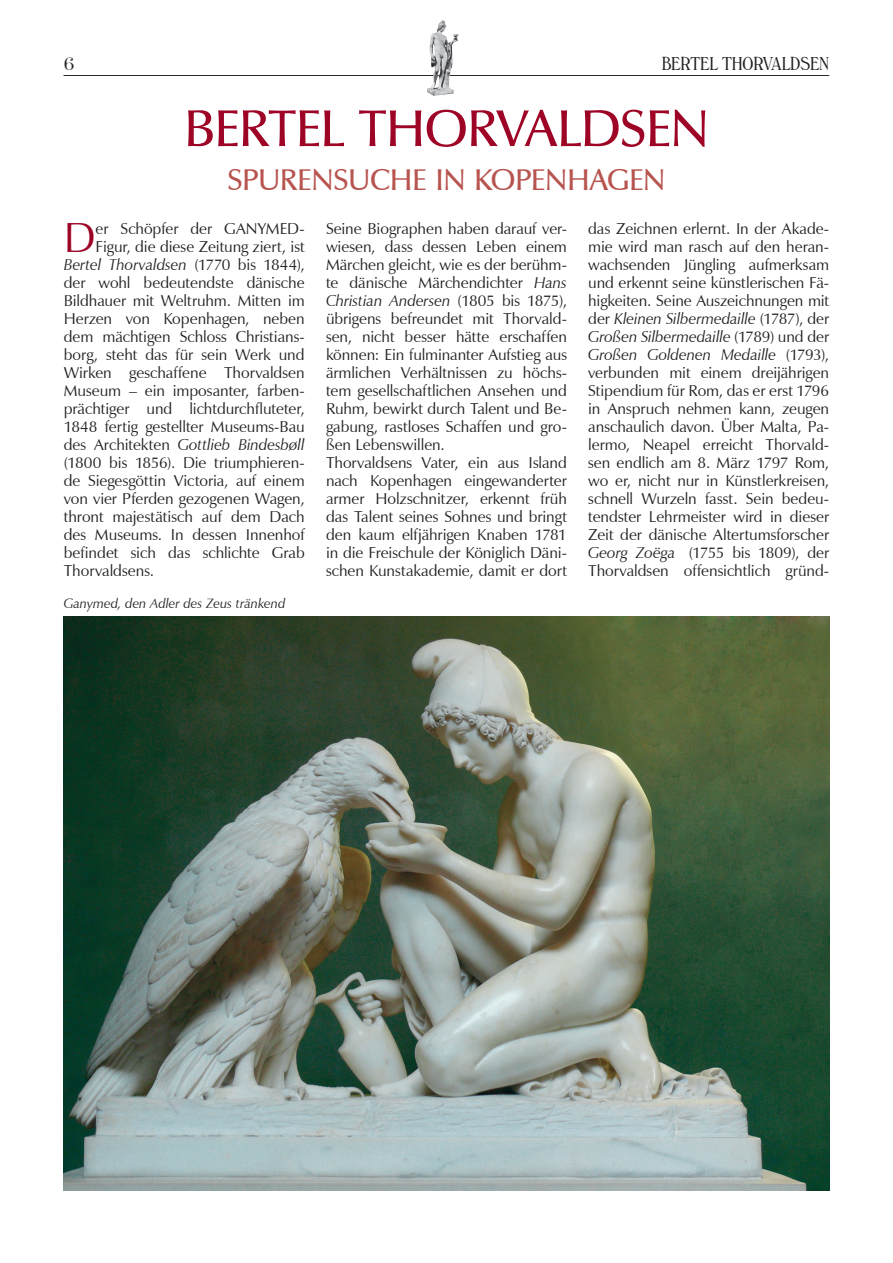
<style>
.page{position:relative;width:893px;height:1263px;background:#fff}
.page>*{position:absolute;margin:0;border:0;box-sizing:border-box;transform-origin:0 0}
.t1{font:600 52.5px "Zapf Humanist 601 BT";letter-spacing:-.015em;color:#9d0425}
.t2{font:42.15px "Zapf Humanist 601 BT";color:#9d0425}
.t3{font:600 30px "Zapf Humanist 601 BT";letter-spacing:-.015em;color:#b8544f}
.t4{font:300 condensed 18px "Windsor BT";letter-spacing:-.005em;color:#231f20}
.t5{font:300 18px "Windsor BT";color:#231f20}
.t6{font:15.75px/18px "Zapf Humanist 601 BT";letter-spacing:-.005em;color:#231f20}
.t7{font:italic 15.75px "Zapf Humanist 601 BT";letter-spacing:-.005em;color:#231f20}
.t8{font:italic 13.5px "Zapf Humanist 601 BT";color:#231f20}
.s1{font-style:normal}
.s2{font-style:italic}
</style>
<div class="page">
<hr style="left:64px;top:75px;width:765px;height:1px;background:#231f20">
<img style="left:428px;top:21px;width:31px;height:74px">
<img style="left:64px;top:617px;width:765px;height:574px">
<p class="t4" style="left:662px;top:52px;width:169px">BERTEL THORVALDSEN</p>
<p class="t5" style="left:64px;top:52px;width:12px">6</p>
<p class="t4" style="left:756px;top:52px;width:75px">GANYM D</p>
<h1 class="t1" style="left:184px;top:96px;width:527px">BERTEL THORVALDSEN</h1>
<h3 class="t3" style="left:227px;top:161px;width:440px">SPURENSUCHE IN KOPENHAGEN</h3>
<h2 class="t2" style="left:64px;top:211px;width:33px">D</h2>
<p class="t6" style="left:96px;top:220px;width:211px">er Schöpfer der GANYMED-</p>
<p class="t6" style="left:96px;top:238px;width:211px">Figur, die diese Zeitung ziert, ist</p>
<p class="t7" style="left:64px;top:255px;width:242px">Bertel Thorvaldsen <span class="s1">(1770 bis 1844),</span></p>
<p class="t6" style="left:64px;top:274px;width:242px">der wohl bedeutendste dänische</p>
<p class="t6" style="left:64px;top:292px;width:242px">Bildhauer mit Weltruhm. Mitten im</p>
<p class="t6" style="left:64px;top:310px;width:242px">Herzen von Kopenhagen, neben</p>
<p class="t6" style="left:64px;top:328px;width:242px">dem mächtigen Schloss Christians-</p>
<p class="t6" style="left:64px;top:346px;width:242px">borg, steht das für sein Werk und</p>
<p class="t6" style="left:64px;top:364px;width:242px">Wirken geschaffene Thorvaldsen</p>
<p class="t6" style="left:64px;top:382px;width:242px">Museum – ein imposanter, farben-</p>
<p class="t6" style="left:64px;top:400px;width:242px">prächtiger und lichtdurchfluteter,</p>
<p class="t6" style="left:64px;top:418px;width:242px">1848 fertig gestellter Museums-Bau</p>
<p class="t7" style="left:64px;top:435px;width:242px"><span class="s1">des Architekten</span> Gottlieb Bindesbøll</p>
<p class="t6" style="left:64px;top:454px;width:242px">(1800 bis 1856). Die triumphieren-</p>
<p class="t6" style="left:64px;top:472px;width:242px">de Siegesgöttin Victoria, auf einem</p>
<p class="t6" style="left:64px;top:490px;width:242px">von vier Pferden gezogenen Wagen,</p>
<p class="t6" style="left:64px;top:508px;width:242px">thront majestätisch auf dem Dach</p>
<p class="t6" style="left:64px;top:526px;width:242px">des Museums. In dessen Innenhof</p>
<p class="t6" style="left:64px;top:544px;width:242px">befindet sich das schlichte Grab</p>
<p class="t6" style="left:64px;top:562px;width:92px">Thorvaldsens.</p>
<p class="t8" style="left:64px;top:595px;width:223px">Ganymed, den Adler des Zeus tränkend</p>
<p class="t6" style="left:326px;top:220px;width:242px">Seine Biographen haben darauf ver&shy;wiesen, dass dessen Leben einem Märchen gleicht, wie es der berühm&shy;te dänische Märchendichter <span class="s2">Hans Christian Andersen</span> (1805 bis 1875), übrigens befreundet mit Thorvald&shy;sen, nicht besser hätte erschaffen können: Ein fulminanter Aufstieg aus ärmlichen Verhältnissen zu höchs&shy;tem gesellschaftlichen Ansehen und Ruhm, bewirkt durch Talent und Be&shy;gabung, rastloses Schaffen und gro&shy;ßen Lebenswillen.<br>Thorvaldsens Vater, ein aus Island nach Kopenhagen eingewanderter armer Holzschnitzer, erkennt früh das Talent seines Sohnes und bringt den kaum elfjährigen Knaben 1781 in die Freischule der Königlich Däni&shy;schen Kunstakademie, damit er dort</p>
<p class="t6" style="left:588px;top:220px;width:242px;text-align:justify">das Zeichnen erlernt. In der Akade&shy;mie wird man rasch auf den heran&shy;wachsenden Jüngling aufmerksam und erkennt seine künstlerischen Fä&shy;higkeiten. Seine Auszeichnungen mit der <span class="s2">Kleinen Silbermedaille</span> (1787), der <span class="s2">Großen Silbermedaille</span> (1789) und der <span class="s2">Großen Goldenen Medaille</span> (1793), verbunden mit einem dreijährigen Stipendium für Rom, das er erst 1796 in Anspruch nehmen kann, zeugen anschaulich davon. Über Malta, Pa&shy;lermo, Neapel erreicht Thorvald&shy;sen endlich am 8. März 1797 Rom, wo er, nicht nur in Künstlerkreisen, schnell Wurzeln fasst. Sein bedeu&shy;tendster Lehrmeister wird in dieser Zeit der dänische Altertumsforscher <span class="s2">Georg Zoëga</span> (1755 bis 1809), der Thorvaldsen offensichtlich gründ-</p>
</div>
